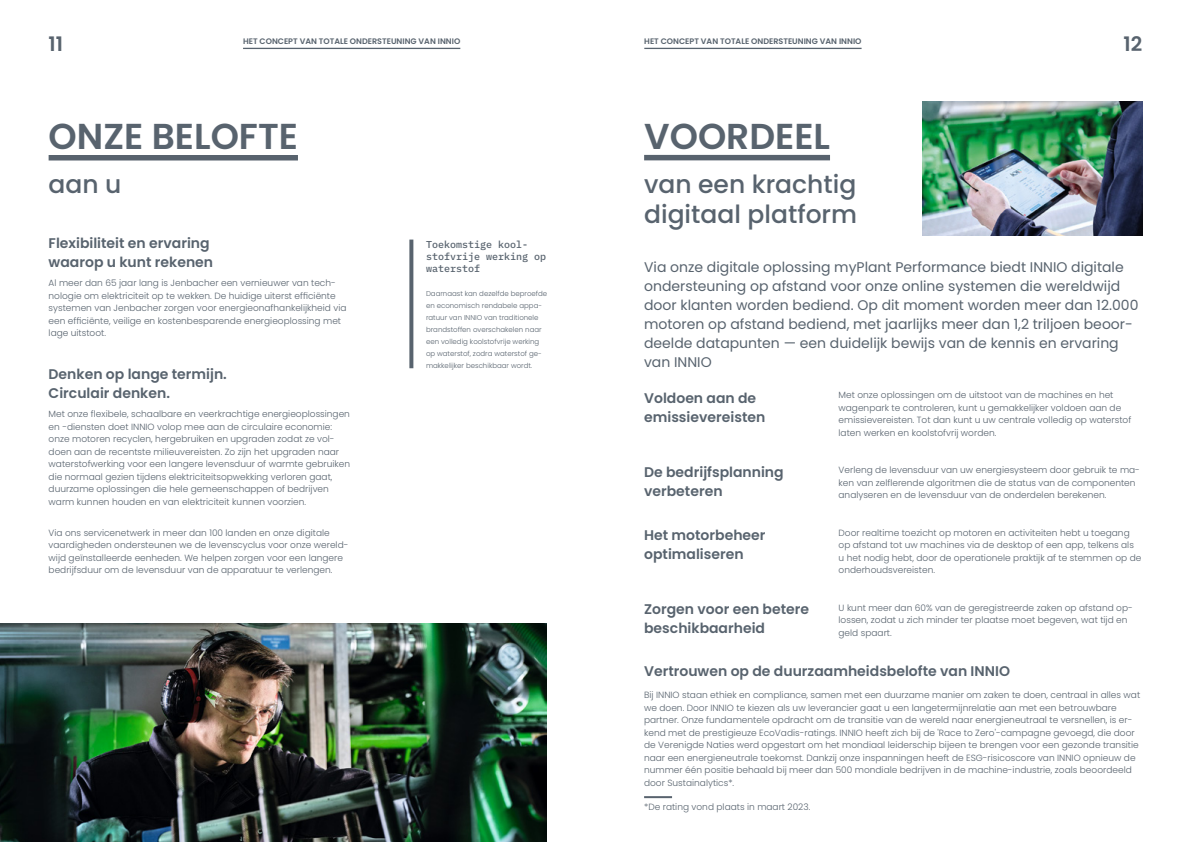
<style>
.page{position:relative;width:1191px;height:842px;background:#fff}
.page>*{position:absolute;margin:0;border:0;box-sizing:border-box;transform-origin:0 0}
.t1{font:600 36px "Poppins";color:#58636e}
.t2{font:500 25px/30px "Poppins";color:#58636e}
.t3{font:600 20px "Poppins";color:#58636e}
.t4{font:14px/19px "Poppins";color:#58636e}
.t5{font:600 14px/19px "Poppins";color:#58636e}
.t6{font:500 10px/12px "IBM Plex Mono";color:#58636e}
.t7{font:300 9px/12.5px "Poppins";color:#58636e}
.t8{font:600 8px "Poppins";color:#58636e}
.t9{font:300 7px/12px "Poppins";color:#58636e}
</style>
<div class="page">
<img style="left:923px;top:101px;width:219px;height:135px">
<div style="left:49px;top:155px;width:249px;height:5px;background:#58636e"></div>
<div style="left:644px;top:155px;width:186px;height:5px;background:#58636e"></div>
<hr style="left:243px;top:48px;width:217px;height:1px;background:#58636e">
<hr style="left:644px;top:48px;width:217px;height:1px;background:#58636e">
<svg style="left:409px;top:240px;width:4px;height:128px"></svg>
<hr style="left:644px;top:796px;width:28px;height:2px;background:#58636e">
<img style="left:0;top:623px;width:547px;height:219px">
<h3 class="t3" style="left:49px;top:32px;width:16px">11</h3>
<h3 class="t3" style="left:1123px;top:32px;width:20px">12</h3>
<p class="t8" style="left:243px;top:37px;width:219px">HET CONCEPT VAN TOTALE ONDERSTEUNING VAN INNIO</p>
<p class="t8" style="left:644px;top:37px;width:219px">HET CONCEPT VAN TOTALE ONDERSTEUNING VAN INNIO</p>
<h1 class="t1" style="left:49px;top:115px;width:251px">ONZE BELOFTE</h1>
<h2 class="t2" style="left:49px;top:169px;width:74px">aan u</h2>
<h3 class="t5" style="left:49px;top:234px;width:166px">Flexibiliteit en ervaring waarop u kunt rekenen</h3>
<p class="t7" style="left:49px;top:277px;width:299px">Al meer dan 65 jaar lang is Jenbacher een vernieuwer van tech&shy;nologie om elektriciteit op te wekken. De huidige uiterst efficiënte systemen van Jenbacher zorgen voor energieonafhankelijkheid via een efficiënte, veilige en kostenbesparende energieoplossing met lage uitstoot.</p>
<h3 class="t5" style="left:49px;top:365px;width:180px">Denken op lange termijn.<br>Circulair denken.</h3>
<p class="t7" style="left:49px;top:408px;width:303px">Met onze flexibele, schaalbare en veerkrachtige energieoplossingen en -diensten doet INNIO volop mee aan de circulaire economie: onze motoren recyclen, hergebruiken en upgraden zodat ze vol&shy;doen aan de recentste milieuvereisten. Zo zijn het upgraden naar waterstofwerking voor een langere levensduur of warmte gebruiken die normaal gezien tijdens elektriciteitsopwekking verloren gaat, duurzame oplossingen die hele gemeenschappen of bedrijven warm kunnen houden en van elektriciteit kunnen voorzien.</p>
<p class="t7" style="left:49px;top:526px;width:301px">Via ons servicenetwerk in meer dan 100 landen en onze digitale vaardigheden ondersteunen we de levenscyclus voor onze wereld&shy;wijd geïnstalleerde eenheden. We helpen zorgen voor een langere bedrijfsduur om de levensduur van de apparatuur te verlengen.</p>
<p class="t6" style="left:426px;top:238px;width:122px">Toekomstige kool&shy;stofvrije werking op waterstof</p>
<p class="t9" style="left:426px;top:288px;width:123px">Daarnaast kan dezelfde beproefde en economisch rendabele appa&shy;ratuur van INNIO van traditionele brandstoffen overschakelen naar een volledig koolstofvrije werking op waterstof, zodra waterstof ge&shy;makkelijker beschikbaar wordt.</p>
<h1 class="t1" style="left:644px;top:115px;width:187px">VOORDEEL</h1>
<h2 class="t2" style="left:644px;top:169px;width:215px">van een krachtig digitaal platform</h2>
<p class="t4" style="left:644px;top:258px;width:496px">Via onze digitale oplossing myPlant Performance biedt INNIO digitale ondersteuning op afstand voor onze online systemen die wereldwijd door klanten worden bediend. Op dit moment worden meer dan 12.000 motoren op afstand bediend, met jaarlijks meer dan 1,2 triljoen beoor&shy;deelde datapunten — een duidelijk bewijs van de kennis en ervaring van INNIO</p>
<h3 class="t5" style="left:644px;top:388px;width:123px">Voldoen aan de emissievereisten</h3>
<p class="t7" style="left:838px;top:389px;width:294px">Met onze oplossingen om de uitstoot van de machines en het wagenpark te controleren, kunt u gemakkelijker voldoen aan de emissievereisten. Tot dan kunt u uw centrale volledig op waterstof laten werken en koolstofvrij worden.</p>
<h3 class="t5" style="left:644px;top:463px;width:141px">De bedrijfsplanning verbeteren</h3>
<p class="t7" style="left:838px;top:464px;width:303px">Verleng de levensduur van uw energiesysteem door gebruik te ma&shy;ken van zelflerende algoritmen die de status van de componenten analyseren en de levensduur van de onderdelen berekenen.</p>
<h3 class="t5" style="left:644px;top:525px;width:123px">Het motorbeheer optimaliseren</h3>
<p class="t7" style="left:838px;top:526px;width:304px">Door realtime toezicht op motoren en activiteiten hebt u toegang op afstand tot uw machines via de desktop of een app, telkens als u het nodig hebt, door de operationele praktijk af te stemmen op de onderhoudsvereisten.</p>
<h3 class="t5" style="left:644px;top:599px;width:166px">Zorgen voor een betere beschikbaarheid</h3>
<p class="t7" style="left:838px;top:601px;width:296px">U kunt meer dan 60% van de geregistreerde zaken op afstand op&shy;lossen, zodat u zich minder ter plaatse moet begeven, wat tijd en geld spaart.</p>
<h3 class="t5" style="left:644px;top:661px;width:367px">Vertrouwen op de duurzaamheidsbelofte van INNIO</h3>
<p class="t7" style="left:644px;top:689px;width:497px">Bij INNIO staan ethiek en compliance, samen met een duurzame manier om zaken te doen, centraal in alles wat we doen. Door INNIO te kiezen als uw leverancier gaat u een langetermijnrelatie aan met een betrouwbare partner. Onze fundamentele opdracht om de transitie van de wereld naar energieneutraal te versnellen, is er&shy;kend met de prestigieuze EcoVadis-ratings. INNIO heeft zich bij de 'Race to Zero'-campagne gevoegd, die door de Verenigde Naties werd opgestart om het mondiaal leiderschip bijeen te brengen voor een gezonde transitie naar een energieneutrale toekomst. Dankzij onze inspanningen heeft de ESG-risicoscore van INNIO opnieuw de nummer één positie behaald bij meer dan 500 mondiale bedrijven in de machine-industrie, zoals beoordeeld door Sustainalytics*.</p>
<p class="t7" style="left:644px;top:800px;width:168px">*De rating vond plaats in maart 2023.</p>
</div>
